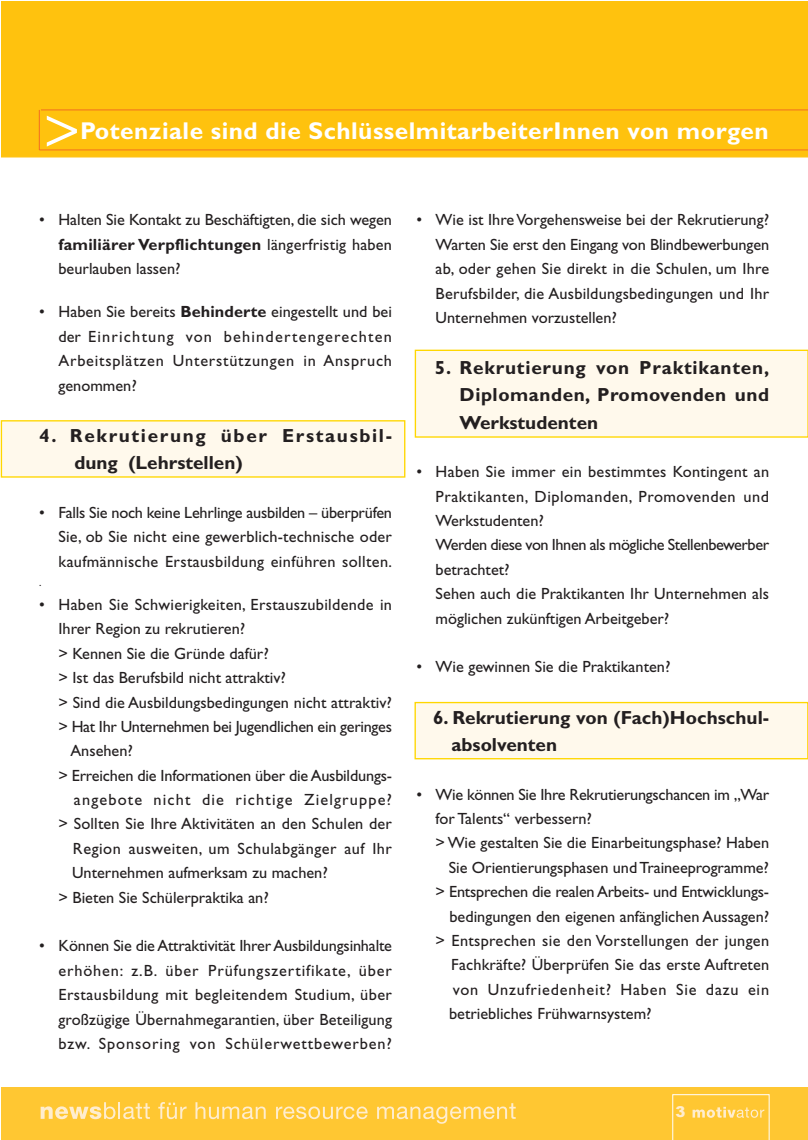
<style>
.page{position:relative;width:808px;height:1140px;background:#fff}
.page>*{position:absolute;margin:0;border:0;box-sizing:border-box;transform-origin:0 0}
.t1{font:700 24.45px "Gill Sans";letter-spacing:.02em;color:#fff}
.t2{font:700 18.9px/27.2px "Gill Sans";letter-spacing:.005em;color:#231f20;text-align:justify}
.t3{font:700 18.9px/27.2px "Gill Sans";letter-spacing:.085em;color:#231f20}
.t4{font:16.2px/24.5px "Gill Sans";color:#231f20;text-align:justify}
.t5{font:16.2px "Gill Sans";letter-spacing:.02em;color:#231f20}
.t6{font:16.2px "Gill Sans";letter-spacing:-.02em;color:#231f20}
.t7{font:16.2px "Gill Sans";letter-spacing:.035em;color:#231f20}
.t8{font:16.2px "Gill Sans";letter-spacing:.07em;color:#231f20}
.t9{font:16.2px "Gill Sans";letter-spacing:.05em;color:#231f20}
.t10{font:900 14.85px "Arial";color:#ffedce}
.t11{font:10.8px "Gill Sans";color:#231f20}
.s1{font-weight:700}
</style>
<div class="page">
<div style="left:1px;top:1087px;width:806px;height:53px;background:#ffc732"></div>
<svg style="left:41px;top:1102px;width:109px;height:17px"></svg>
<svg style="left:158px;top:1102px;width:28px;height:17px"></svg>
<svg style="left:195px;top:1102px;width:71px;height:17px"></svg>
<svg style="left:276px;top:1106px;width:91px;height:13px"></svg>
<svg style="left:377px;top:1103px;width:138px;height:20px"></svg>
<div style="left:414px;top:350px;width:393px;height:88px;background:#fff9ec;border:1px solid #ffd700"></div>
<div style="left:1px;top:420px;width:404px;height:58px;background:#fff9ec;border:1px solid #ffd700"></div>
<div style="left:414px;top:702px;width:393px;height:57px;background:#fff9ec;border:1px solid #ffd700"></div>
<div style="left:1px;top:1px;width:806px;height:156px;background:#ffc20e"></div>
<hr style="left:41px;top:110px;width:766px;height:1px;background:#f36e21">
<hr style="left:39px;top:150px;width:768px;height:1px;background:#f36e21">
<hr style="left:39px;top:110px;width:1px;height:40px;background:#f36e21">
<svg style="left:47px;top:116px;width:30px;height:31px"></svg>
<svg style="left:672px;top:1094px;width:97px;height:46px"></svg>
<h1 class="t1" style="left:80px;top:122px;width:690px">Potenziale sind die SchlüsselmitarbeiterInnen von morgen</h1>
<p class="t4" style="left:58px;top:209px;width:335px;text-indent:-19px">• Halten Sie Kontakt zu Beschäftigten, die sich wegen <span class="s1">familiärer Verpflichtungen</span> längerfristig haben beurlauben lassen?</p>
<p class="t4" style="left:58px;top:302px;width:335px;text-indent:-19px">• Haben Sie bereits <span class="s1">Behinderte</span> eingestellt und bei der Einrichtung von behindertengerechten Arbeitsplätzen Unterstützungen in Anspruch genommen?</p>
<p class="t3" style="left:74px;top:424px;width:319px;text-indent:-35px">4. Rekrutierung über Erstausbil&shy;dung (Lehrstellen)</p>
<p class="t4" style="left:58px;top:502px;width:335px;text-indent:-19px">• Falls Sie noch keine Lehrlinge ausbilden – überprüfen Sie, ob Sie nicht eine gewerblich-technische oder kaufmännische Erstausbildung einführen sollten.</p>
<p class="t11" style="left:39px;top:578px;width:4px">.</p>
<p class="t5" style="left:39px;top:599px;width:354px">• Haben Sie Schwierigkeiten, Erstauszubildende in</p>
<p class="t4" style="left:58px;top:618px;width:188px">Ihrer Region zu rekrutieren?</p>
<p class="t4" style="left:58px;top:643px;width:212px">&gt; Kennen Sie die Gründe dafür?</p>
<p class="t4" style="left:58px;top:667px;width:229px">&gt; Ist das Berufsbild nicht attraktiv?</p>
<p class="t4" style="left:58px;top:692px;width:335px">&gt; Sind die Ausbildungsbedingungen nicht attraktiv?</p>
<p class="t6" style="left:58px;top:721px;width:335px">&gt; Hat Ihr Unternehmen bei Jugendlichen ein geringes</p>
<p class="t4" style="left:70px;top:740px;width:64px">Ansehen?</p>
<p class="t4" style="left:58px;top:765px;width:335px">&gt; Erreichen die Informationen über die Ausbildungs-</p>
<p class="t8" style="left:74px;top:794px;width:319px">angebote nicht die richtige Zielgruppe?</p>
<p class="t4" style="left:58px;top:813px;width:335px">&gt; Sollten Sie Ihre Aktivitäten an den Schulen der</p>
<p class="t7" style="left:73px;top:843px;width:320px">Region ausweiten, um Schulabgänger auf Ihr</p>
<p class="t4" style="left:72px;top:862px;width:257px">Unternehmen aufmerksam zu machen?</p>
<p class="t4" style="left:58px;top:887px;width:212px">&gt; Bieten Sie Schülerpraktika an?</p>
<p class="t4" style="left:58px;top:935px;width:335px;text-indent:-19px">• Können Sie die Attraktivität Ihrer Ausbildungsinhalte erhöhen: z.B. über Prüfungszertifikate, über Erstausbildung mit begleitendem Studium, über großzügige Übernahmegarantien, über Beteiligung bzw. Sponsoring von Schülerwettbewerben?</p>
<p class="t4" style="left:435px;top:209px;width:335px;text-indent:-19px">• Wie ist Ihre Vorgehensweise bei der Rekrutierung?<br>Warten Sie erst den Eingang von Blindbewerbungen ab, oder gehen Sie direkt in die Schulen, um Ihre Berufsbilder, die Ausbildungsbedingungen und Ihr Unternehmen vorzustellen?</p>
<p class="t2" style="left:459px;top:356px;width:311px;text-indent:-25px">5. Rekrutierung von Praktikanten, Diplomanden, Promovenden und Werkstudenten</p>
<p class="t4" style="left:435px;top:461px;width:335px;text-align:left;text-indent:-19px">• Haben Sie immer ein bestimmtes Kontingent an Praktikanten, Diplomanden, Promovenden und Werkstudenten?<br>Werden diese von Ihnen als mögliche Stellenbewerber betrachtet?<br>Sehen auch die Praktikanten Ihr Unternehmen als möglichen zukünftigen Arbeitgeber?</p>
<p class="t4" style="left:416px;top:656px;width:255px">• Wie gewinnen Sie die Praktikanten?</p>
<p class="t2" style="left:451px;top:706px;width:319px;text-indent:-18px">6. Rekrutierung von (Fach)Hochschul&shy;absolventen</p>
<p class="t4" style="left:416px;top:784px;width:354px">• Wie können Sie Ihre Rekrutierungschancen im „War</p>
<p class="t4" style="left:435px;top:808px;width:158px">for Talents“ verbessern?</p>
<p class="t4" style="left:435px;top:832px;width:335px">&gt; Wie gestalten Sie die Einarbeitungsphase? Haben</p>
<p class="t4" style="left:449px;top:857px;width:321px">Sie Orientierungsphasen und Traineeprogramme?</p>
<p class="t4" style="left:435px;top:881px;width:335px">&gt; Entsprechen die realen Arbeits- und Entwicklungs-</p>
<p class="t4" style="left:449px;top:905px;width:321px">bedingungen den eigenen anfänglichen Aussagen?</p>
<p class="t5" style="left:435px;top:935px;width:335px">&gt; Entsprechen sie den Vorstellungen der jungen</p>
<p class="t4" style="left:451px;top:954px;width:319px">Fachkräfte? Überprüfen Sie das erste Auftreten</p>
<p class="t9" style="left:453px;top:983px;width:318px">von Unzufriedenheit? Haben Sie dazu ein</p>
<p class="t4" style="left:449px;top:1003px;width:204px">betriebliches Frühwarnsystem?</p>
<p class="t10" style="left:675px;top:1101px;width:11px">3</p>
</div>
